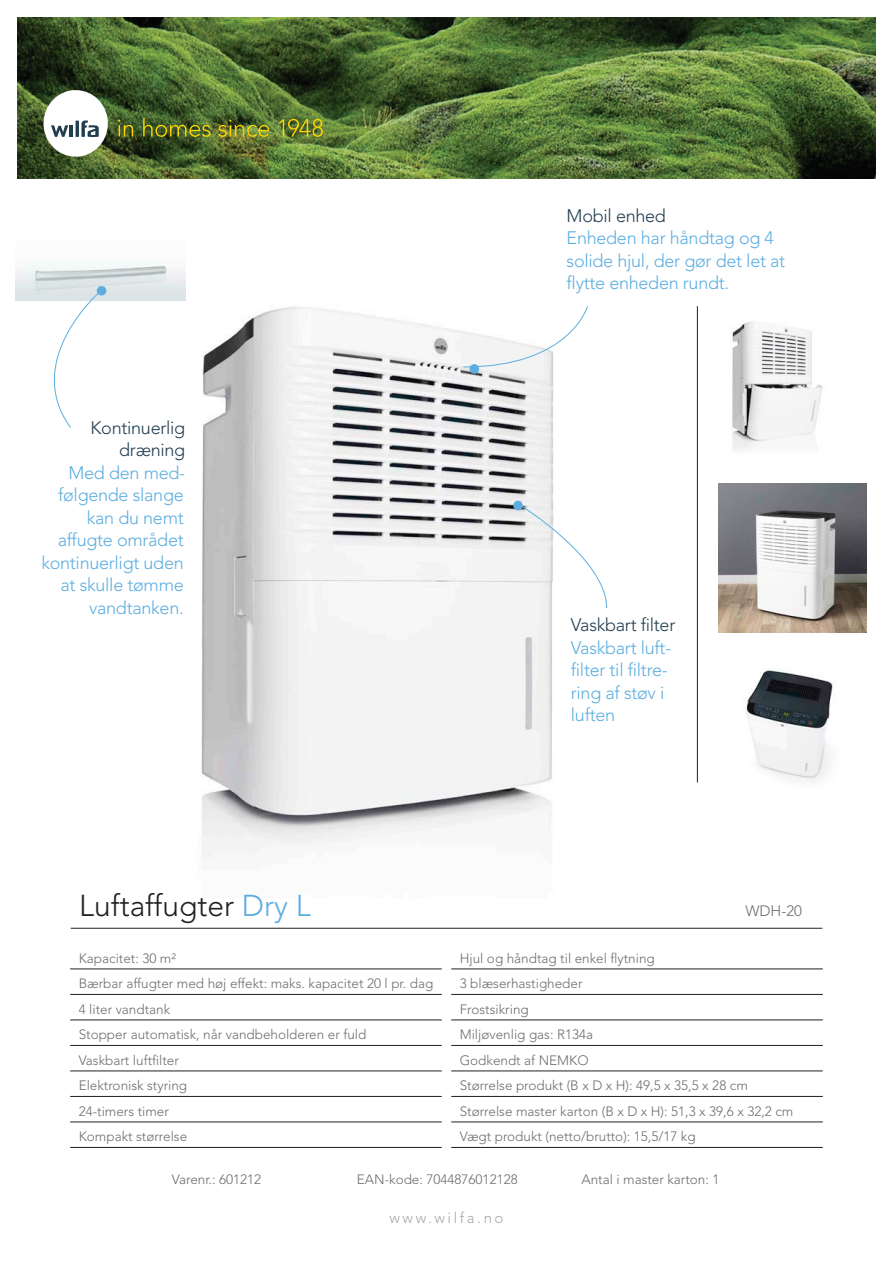
<style>
.page{position:relative;width:893px;height:1263px;background:#fff}
.page>*{position:absolute;margin:0;border:0;box-sizing:border-box;transform-origin:0 0}
.t1{font:300 30px "Avenir LT Std";color:#231f20}
.t2{font:300 18px/22.5px "Avenir LT Std";letter-spacing:-.015em;color:#5daee0}
.t3{font:300 18px/22.5px "Avenir LT Std";letter-spacing:-.015em;color:#213d50;text-align:right}
.t4{font:300 15px "Avenir LT Std";letter-spacing:.17em;color:#a5a9ac}
.t5{font:300 15px "Avenir LT Std";color:#6b6e71}
.t6{font:300 13.5px/25.5px "Avenir LT Std";color:#6b6e71}
.s1{color:#5daee0}
</style>
<div class="page">
<img style="left:732px;top:321px;width:91px;height:129px">
<img style="left:719px;top:484px;width:147px;height:148px">
<img style="left:746px;top:670px;width:87px;height:111px">
<img style="left:116px;top:300px;width:492px;height:558px">
<img style="left:17px;top:17px;width:859px;height:162px">
<svg style="left:43px;top:89px;width:67px;height:68px"></svg>
<svg style="left:118px;top:120px;width:15px;height:17px"></svg>
<svg style="left:143px;top:118px;width:67px;height:19px"></svg>
<svg style="left:218px;top:120px;width:51px;height:17px"></svg>
<svg style="left:279px;top:119px;width:44px;height:18px"></svg>
<hr style="left:71px;top:928px;width:751px;height:1px;background:#231f20">
<hr style="left:70px;top:969px;width:372px;height:1px;background:#231f20">
<hr style="left:70px;top:994px;width:372px;height:1px;background:#231f20">
<hr style="left:70px;top:1020px;width:372px;height:1px;background:#231f20">
<hr style="left:70px;top:1045px;width:372px;height:1px;background:#231f20">
<hr style="left:70px;top:1071px;width:372px;height:1px;background:#231f20">
<hr style="left:70px;top:1096px;width:372px;height:1px;background:#231f20">
<hr style="left:70px;top:1122px;width:372px;height:1px;background:#231f20">
<hr style="left:70px;top:1147px;width:372px;height:1px;background:#231f20">
<hr style="left:451px;top:969px;width:372px;height:1px;background:#231f20">
<hr style="left:451px;top:994px;width:372px;height:1px;background:#231f20">
<hr style="left:451px;top:1020px;width:372px;height:1px;background:#231f20">
<hr style="left:451px;top:1045px;width:372px;height:1px;background:#231f20">
<hr style="left:451px;top:1071px;width:372px;height:1px;background:#231f20">
<hr style="left:451px;top:1096px;width:372px;height:1px;background:#231f20">
<hr style="left:451px;top:1122px;width:372px;height:1px;background:#231f20">
<hr style="left:451px;top:1147px;width:372px;height:1px;background:#231f20">
<svg style="left:520px;top:505px;width:87px;height:104px"></svg>
<div style="left:513px;top:501px;width:10px;height:9px;background:#5daee0;border-radius:50%"></div>
<svg style="left:463px;top:305px;width:125px;height:63px"></svg>
<div style="left:470px;top:364px;width:9px;height:10px;background:#5daee0;border-radius:50%"></div>
<img style="left:16px;top:261px;width:170px;height:39px">
<svg style="left:22px;top:285px;width:85px;height:143px"></svg>
<hr style="left:697px;top:306px;width:1px;height:476px;background:#231f20">
<h2 class="t3" style="left:91px;top:417px;width:96px">Kontinuerlig dræning</h2>
<h2 class="t2" style="left:41px;top:462px;width:145px;text-align:right">Med den med&shy;følgende slange kan du nemt affugte området kontinuerligt uden at skulle tømme vandtanken.</h2>
<h1 class="t1" style="left:79px;top:893px;width:233px">Luftaffugter <span class="s1">Dry L</span></h1>
<h2 class="t3" style="left:567px;top:206px;width:101px">Mobil enhed</h2>
<h2 class="t2" style="left:567px;top:228px;width:220px">Enheden har håndtag og 4 solide hjul, der gør det let at flytte enheden rundt.</h2>
<h2 class="t3" style="left:571px;top:615px;width:106px">Vaskbart filter</h2>
<h2 class="t2" style="left:571px;top:638px;width:102px">Vaskbart luft&shy;filter til filtre&shy;ring af støv i luften</h2>
<p class="t5" style="left:745px;top:904px;width:58px">WDH-20</p>
<p class="t6" style="left:79px;top:946px;width:356px">Kapacitet: 30 m²<br>Bærbar affugter med høj effekt: maks. kapacitet 20 l pr. dag<br>4 liter vandtank<br>Stopper automatisk, når vandbeholderen er fuld<br>Vaskbart luftfilter<br>Elektronisk styring<br>24-timers timer<br>Kompakt størrelse</p>
<p class="t6" style="left:460px;top:946px;width:335px">Hjul og håndtag til enkel flytning<br>3 blæserhastigheder<br>Frostsikring<br>Miljøvenlig gas: R134a<br>Godkendt af NEMKO<br>Størrelse produkt (B x D x H): 49,5 x 35,5 x 28 cm<br>Størrelse master karton (B x D x H): 51,3 x 39,6 x 32,2 cm<br>Vægt produkt (netto/brutto): 15,5/17 kg</p>
<p class="t6" style="left:172px;top:1167px;width:91px">Varenr.: 601212</p>
<p class="t6" style="left:357px;top:1167px;width:162px">EAN-kode: 7044876012128</p>
<p class="t6" style="left:581px;top:1167px;width:140px">Antal i master karton: 1</p>
<p class="t4" style="left:389px;top:1212px;width:115px">www.wilfa.no</p>
</div>
